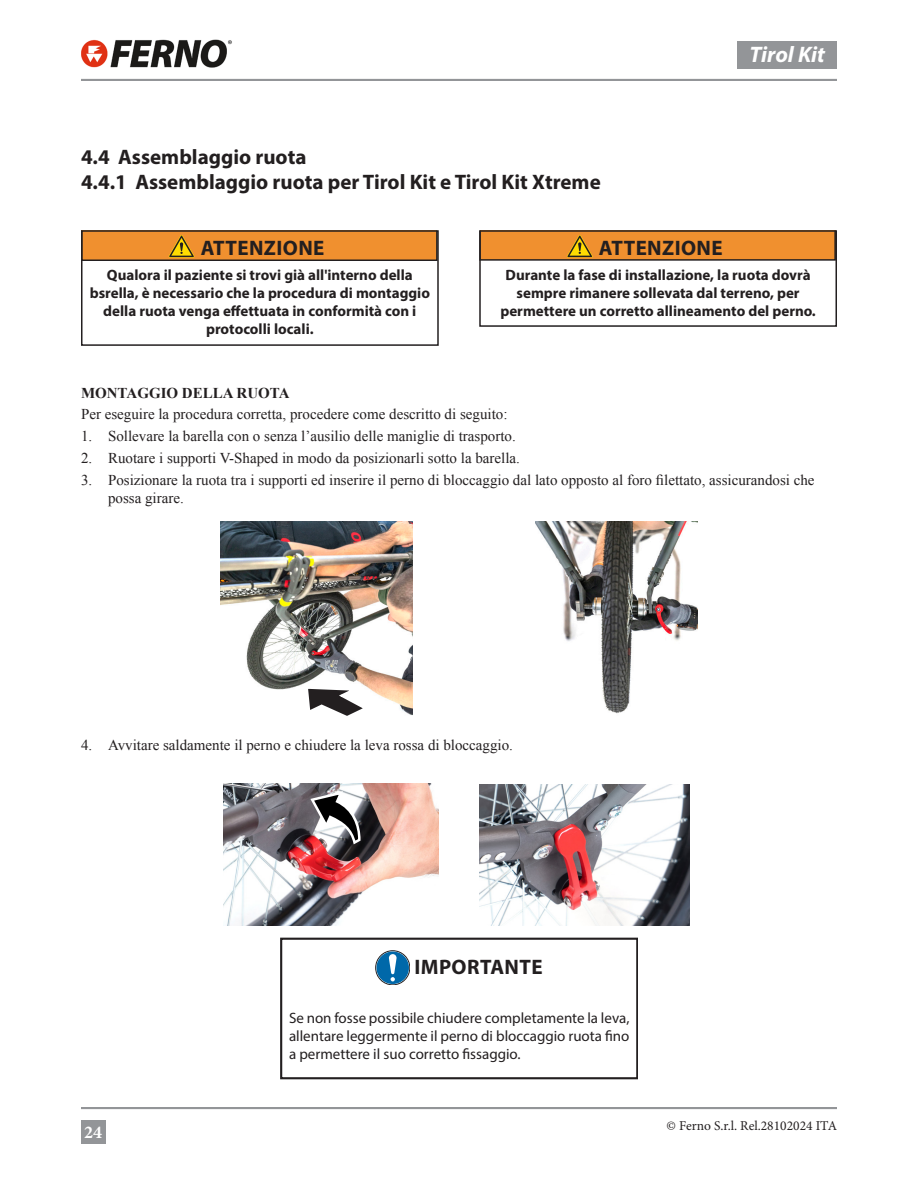
<style>
.page{position:relative;width:918px;height:1188px;background:#fff}
.page>*{position:absolute;margin:0;border:0;box-sizing:border-box;transform-origin:0 0}
.t1{font:italic 700 22.5px "Myriad Pro";color:#fff}
.Sottotitolo_X_X{font:700 21px/25.2px "Myriad Pro";color:#231f20}
.Warning_Title{font:700 21px "Myriad Pro";letter-spacing:.02em;color:#231f20}
.Sottotitolo_X_X-2{font:700 21px "Myriad Pro";letter-spacing:.02em;color:#231f20}
.t2{font:700 18px "Minion Pro";color:#fff}
.Body{font:15px/18px "Times New Roman";color:#231f20}
.Warning_Title-2{font:700 15px/18px "Myriad Pro";color:#231f20;text-align:center}
.t3{font:15px/18px "Myriad Pro";color:#231f20;text-align:justify}
.Body-2{font:700 15px "Times New Roman";color:#231f20}
.t4{font:13.5px "Minion Pro";color:#231f20}
</style>
<div class="page">
<div style="left:81px;top:1120px;width:24px;height:24px;background:#939598"></div>
<div style="left:738px;top:41px;width:99px;height:28px;background:#939598"></div>
<hr style="left:81px;top:79px;width:756px;height:2px;background:#939598">
<hr style="left:81px;top:1107px;width:756px;height:2px;background:#939598">
<img style="left:81px;top:39px;width:151px;height:29px">
<svg style="left:376px;top:951px;width:34px;height:34px"></svg>
<div style="left:376px;top:951px;width:34px;height:34px;border:1px solid #231f20;border-radius:50%"></div>
<div style="left:376px;top:952px;width:33px;height:32px;background:#0068a9;border-radius:50%"></div>
<svg style="left:389px;top:954px;width:8px;height:27px"></svg>
<div style="left:280px;top:938px;width:358px;height:141px;border:2px solid #231f20"></div>
<img style="left:479px;top:784px;width:211px;height:141px">
<img style="left:224px;top:783px;width:215px;height:142px">
<svg style="left:309px;top:789px;width:53px;height:57px"></svg>
<img style="left:220px;top:521px;width:192px;height:194px">
<svg style="left:305px;top:686px;width:63px;height:30px"></svg>
<img style="left:536px;top:521px;width:162px;height:193px">
<div style="left:480px;top:231px;width:355px;height:29px;background:#f0902f"></div>
<div style="left:479px;top:230px;width:357px;height:31px;border:2px solid #231f20"></div>
<div style="left:479px;top:230px;width:358px;height:97px;border:2px solid #231f20"></div>
<svg style="left:567px;top:235px;width:26px;height:22px"></svg>
<div style="left:82px;top:231px;width:355px;height:29px;background:#f0902f"></div>
<div style="left:81px;top:230px;width:357px;height:31px;border:2px solid #231f20"></div>
<div style="left:81px;top:230px;width:358px;height:116px;border:2px solid #231f20"></div>
<svg style="left:169px;top:235px;width:25px;height:23px"></svg>
<p class="Sottotitolo_X_X" style="left:81px;top:144px;width:521px">4.4 Assemblaggio ruota<br>4.4.1 Assemblaggio ruota per Tirol Kit e Tirol Kit Xtreme</p>
<h1 class="t1" style="left:750px;top:40px;width:77px">Tirol Kit</h1>
<p class="Warning_Title" style="left:201px;top:235px;width:125px">ATTENZIONE</p>
<p class="Warning_Title-2" style="left:90px;top:266px;width:342px">Qualora il paziente si trovi già all'interno della bsrella, è necessario che la procedura di montaggio della ruota venga effettuata in conformità con i protocolli locali.</p>
<p class="Warning_Title" style="left:599px;top:235px;width:125px">ATTENZIONE</p>
<p class="Warning_Title-2" style="left:500px;top:266px;width:317px">Durante la fase di installazione, la ruota dovrà sempre rimanere sollevata dal terreno, per permettere un corretto allineamento del perno.</p>
<p class="Body-2" style="left:81px;top:382px;width:210px">MONTAGGIO DELLA RUOTA</p>
<p class="Body" style="left:81px;top:405px;width:428px">Per eseguire la procedura corretta, procedere come descritto di seguito:</p>
<p class="Body" style="left:81px;top:427px;width:436px">1. Sollevare la barella con o senza l’ausilio delle maniglie di trasporto.</p>
<p class="Body" style="left:81px;top:449px;width:441px">2. Ruotare i supporti V-Shaped in modo da posizionarli sotto la barella.</p>
<p class="Body" style="left:108px;top:470px;width:708px;text-indent:-27px">3. Posizionare la ruota tra i supporti ed inserire il perno di bloccaggio dal lato opposto al foro filettato, assicurandosi che possa girare.</p>
<p class="Body" style="left:81px;top:736px;width:434px">4. Avvitare saldamente il perno e chiudere la leva rossa di bloccaggio.</p>
<p class="t2" style="left:84px;top:1120px;width:19px">24</p>
<p class="Sottotitolo_X_X-2" style="left:414px;top:953px;width:130px">IMPORTANTE</p>
<p class="t3" style="left:289px;top:1009px;width:342px">Se non fosse possibile chiudere completamente la leva, allentare leggermente il perno di bloccaggio ruota fino a permettere il suo corretto fissaggio.</p>
<p class="t4" style="left:667px;top:1117px;width:172px">© Ferno S.r.l. Rel.28102024 ITA</p>
</div>
